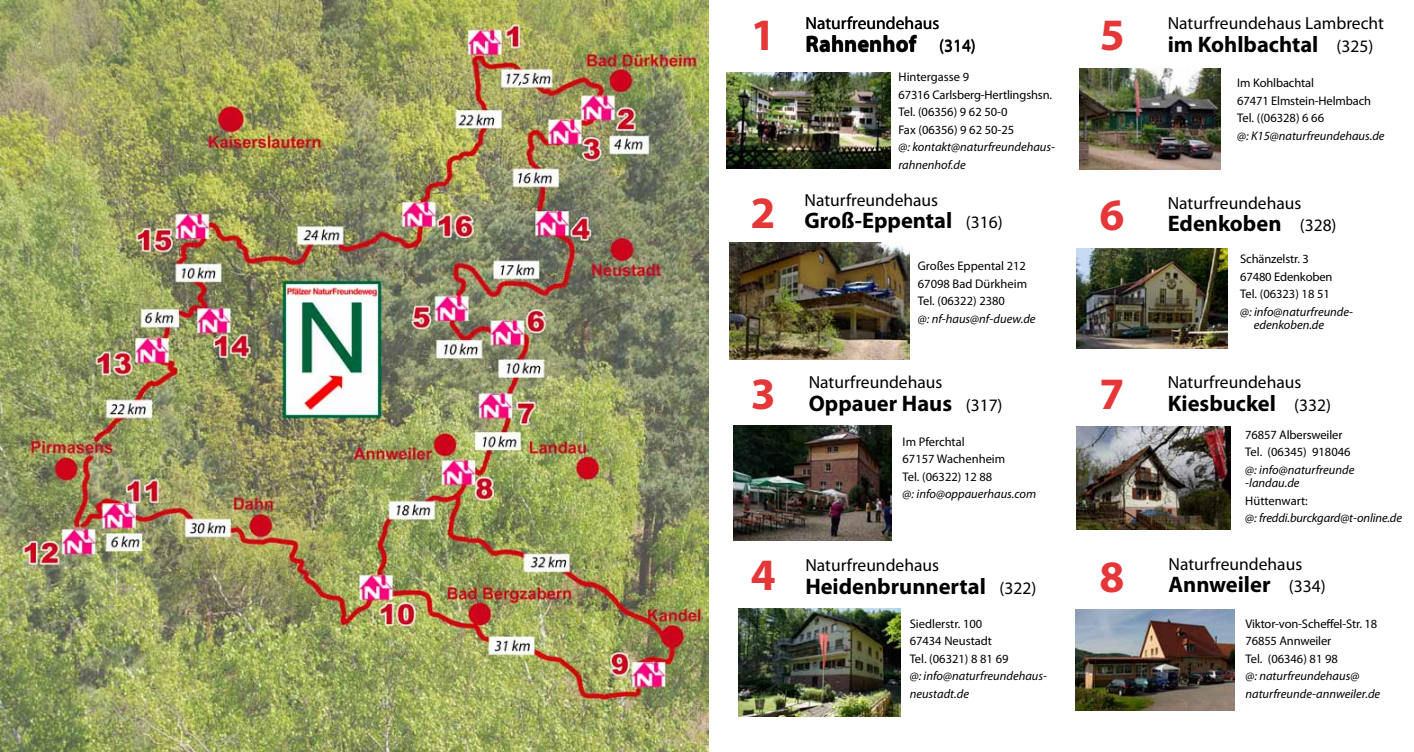
<style>
.page{position:relative;width:1414px;height:752px;background:#fff}
.page>*{position:absolute;margin:0;border:0;box-sizing:border-box;transform-origin:0 0}
.t1{font:700 45px "Myriad Pro";color:#e53638}
.t2{font:700 22.5px "Myriad Pro";color:#000}
.t3{font:17.5px "Myriad Pro";color:#000}
.t4{font:12.5px/17.5px "Myriad Pro";color:#000}
.t5{font:italic 12.5px/17.5px "Myriad Pro";color:#000}
.s1{font-weight:400;font-size:17.5px}
</style>
<div class="page">
<img style="left:726px;top:72px;width:165px;height:96px">
<img style="left:0;top:0;width:709px;height:751px">
<img style="left:729px;top:242px;width:181px;height:117px">
<img style="left:733px;top:425px;width:159px;height:115px">
<img style="left:739px;top:608px;width:161px;height:108px">
<img style="left:1079px;top:69px;width:141px;height:100px">
<img style="left:1076px;top:248px;width:151px;height:100px">
<img style="left:1076px;top:426px;width:155px;height:103px">
<img style="left:1075px;top:609px;width:159px;height:101px">
<h3 class="t3" style="left:806px;top:12px;width:135px">Naturfreundehaus</h3>
<h2 class="t2" style="left:806px;top:29px;width:172px">Rahnenhof <span class="s1">(314)</span></h2>
<h1 class="t1" style="left:751px;top:5px;width:26px">1</h1>
<h1 class="t1" style="left:1100px;top:5px;width:26px">5</h1>
<p class="t4" style="left:898px;top:68px;width:155px">Hintergasse 9<br>67316 Carlsberg-Hertlingshsn.<br>Tel. (06356) 9 62 50-0<br>Fax (06356) 9 62 50-25</p>
<p class="t5" style="left:898px;top:138px;width:158px">@: kontakt@naturfreundehaus&shy;rahnenhof.de</p>
<h1 class="t1" style="left:750px;top:183px;width:26px">2</h1>
<h3 class="t3" style="left:804px;top:189px;width:135px">Naturfreundehaus</h3>
<h2 class="t2" style="left:804px;top:206px;width:200px">Groß-Eppental <span class="s1">(316)</span></h2>
<h1 class="t1" style="left:1099px;top:185px;width:26px">6</h1>
<p class="t4" style="left:918px;top:257px;width:111px;text-align:justify">Großes Eppental 212<br>67098 Bad Dürkheim Tel. (06322) 2380</p>
<p class="t5" style="left:918px;top:309px;width:119px">@: nf-haus@nf-duew.de</p>
<h1 class="t1" style="left:751px;top:364px;width:26px">3</h1>
<h3 class="t3" style="left:809px;top:371px;width:135px">Naturfreundehaus</h3>
<h2 class="t2" style="left:809px;top:388px;width:195px">Oppauer Haus <span class="s1">(317)</span></h2>
<h1 class="t1" style="left:1099px;top:364px;width:26px">7</h1>
<p class="t4" style="left:902px;top:432px;width:104px">Im Pferchtal<br>67157 Wachenheim<br>Tel. (06322) 12 88</p>
<p class="t5" style="left:902px;top:485px;width:135px">@: info@oppauerhaus.com</p>
<h1 class="t1" style="left:751px;top:545px;width:26px">4</h1>
<h3 class="t3" style="left:805px;top:554px;width:135px">Naturfreundehaus</h3>
<h2 class="t2" style="left:805px;top:571px;width:233px">Heidenbrunnertal <span class="s1">(322)</span></h2>
<h1 class="t1" style="left:1099px;top:547px;width:26px">8</h1>
<p class="t4" style="left:910px;top:614px;width:100px">Siedlerstr. 100<br>67434 Neustadt<br>Tel. (06321) 8 81 69</p>
<p class="t5" style="left:910px;top:666px;width:139px">@: info@naturfreundehaus&shy;neustadt.de</p>
<h3 class="t3" style="left:1168px;top:12px;width:218px">Naturfreundehaus Lambrecht</h3>
<h2 class="t2" style="left:1168px;top:29px;width:207px">im Kohlbachtal <span class="s1">(325)</span></h2>
<p class="t4" style="left:1237px;top:74px;width:135px">Im Kohlbachtal<br>67471 Elmstein-Helmbach<br>Tel. ((06328) 6 66</p>
<p class="t5" style="left:1237px;top:127px;width:149px">@: K15@naturfreundehaus.de</p>
<h3 class="t3" style="left:1168px;top:192px;width:135px">Naturfreundehaus</h3>
<h2 class="t2" style="left:1168px;top:209px;width:170px">Edenkoben <span class="s1">(328)</span></h2>
<p class="t4" style="left:1240px;top:250px;width:94px">Schänzelstr. 3<br>67480 Edenkoben<br>Tel. (06323) 18 51</p>
<p class="t5" style="left:1254px;top:304px;width:101px;line-height:13.8px;text-indent:-14px">@: info@naturfreunde&shy;edenkoben.de</p>
<h3 class="t3" style="left:1168px;top:371px;width:135px">Naturfreundehaus</h3>
<h2 class="t2" style="left:1168px;top:388px;width:165px">Kiesbuckel <span class="s1">(332)</span></h2>
<p class="t4" style="left:1245px;top:425px;width:107px">76857 Albersweiler<br>Tel. (06345) 918046</p>
<p class="t5" style="left:1245px;top:462px;width:111px;line-height:13.8px">@: info@naturfreunde -landau.de</p>
<p class="t4" style="left:1245px;top:491px;width:64px">Hüttenwart:</p>
<p class="t5" style="left:1245px;top:509px;width:158px">@: freddi.burckgard@t-online.de</p>
<h3 class="t3" style="left:1168px;top:553px;width:135px">Naturfreundehaus</h3>
<h2 class="t2" style="left:1168px;top:569px;width:159px">Annweiler <span class="s1">(334)</span></h2>
<p class="t4" style="left:1245px;top:614px;width:133px">Viktor-von-Scheffel-Str. 18<br>76855 Annweiler<br>Tel. (06346) 81 98</p>
<p class="t5" style="left:1245px;top:666px;width:136px">@: naturfreundehaus@ naturfreunde-annweiler.de</p>
</div>
